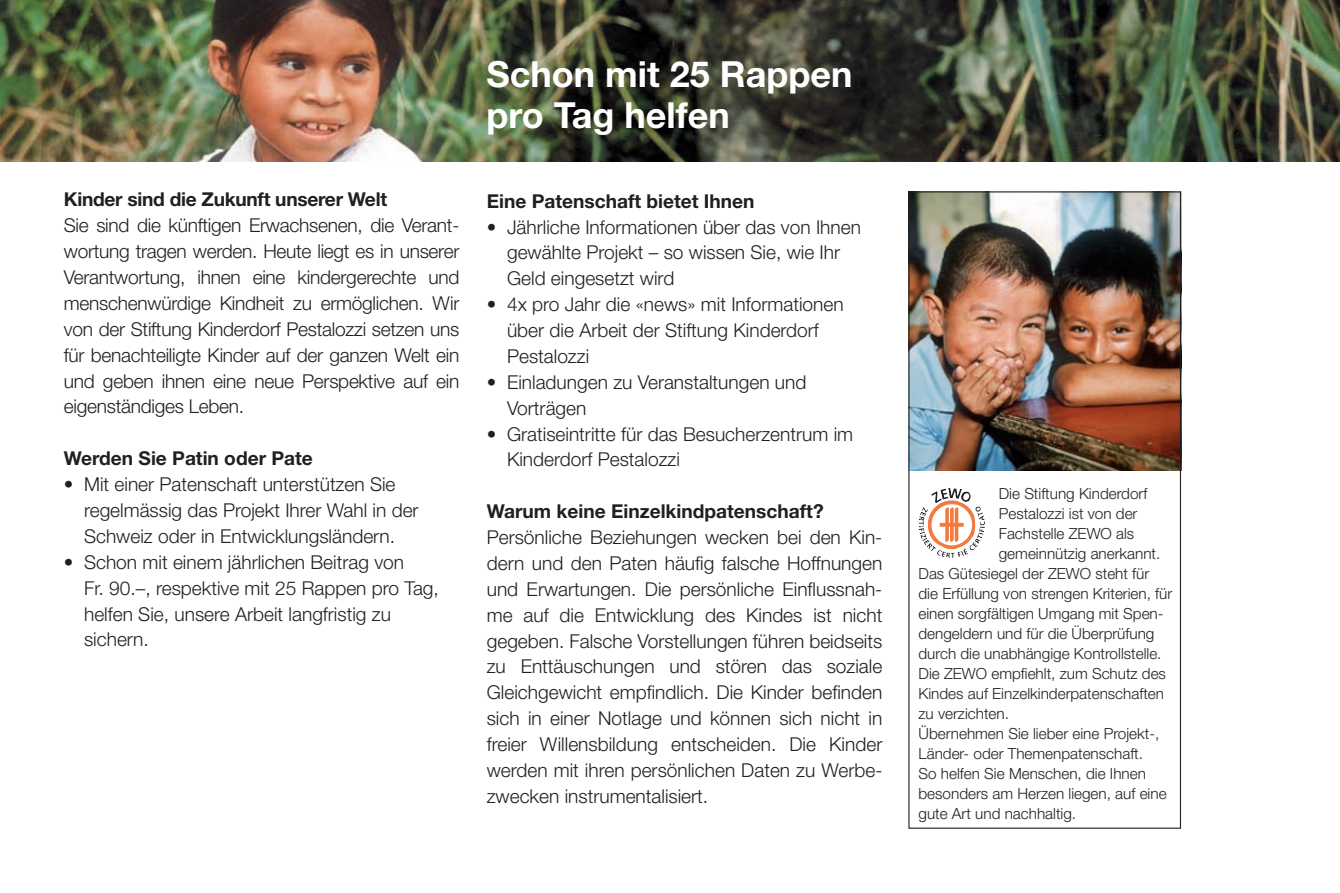
<style>
.page{position:relative;width:1340px;height:893px;background:#fff}
.page>*{position:absolute;margin:0;border:0;box-sizing:border-box;transform-origin:0 0}
.t1{font:700 36px/40.5px "Helvetica Neue";color:#fff}
.t2{font:300 19.12px/25.9px "Helvetica Neue";color:#231f20}
.t3{font:700 19.12px "Helvetica Neue";color:#231f20}
.t4{font:300 15.3px "Helvetica Neue";color:#231f20}
</style>
<div class="page">
<img style="left:0;top:0;width:1339px;height:162px">
<svg style="left:918px;top:488px;width:66px;height:61px"></svg>
<img style="left:910px;top:193px;width:268px;height:278px">
<div style="left:908px;top:191px;width:272px;height:638px;border:1px solid #231f20"></div>
<p class="t3" style="left:64px;top:188px;width:325px">Kinder sind die Zukunft unserer Welt</p>
<p class="t2" style="left:64px;top:212px;width:397px;text-align:justify">Sie sind die künftigen Erwachsenen, die Verant&shy;wortung tragen werden. Heute liegt es in unserer Verantwortung, ihnen eine kindergerechte und menschenwürdige Kindheit zu ermöglichen. Wir von der Stiftung Kinderdorf Pestalozzi setzen uns für benachteiligte Kinder auf der ganzen Welt ein und geben ihnen eine neue Perspektive auf ein eigenständiges Leben.</p>
<p class="t3" style="left:64px;top:447px;width:250px">Werden Sie Patin oder Pate</p>
<p class="t2" style="left:84px;top:471px;width:336px;text-indent:-20px">• Mit einer Patenschaft unterstützen Sie regelmässig das Projekt Ihrer Wahl in der<br>Schweiz oder in Entwicklungsländern.</p>
<p class="t2" style="left:84px;top:549px;width:356px;text-indent:-20px">• Schon mit einem jährlichen Beitrag von<br>Fr. 90.–, respektive mit 25 Rappen pro Tag, helfen Sie, unsere Arbeit langfristig zu sichern.</p>
<h1 class="t1" style="left:486px;top:53px;width:368px">Schon mit 25 Rappen pro Tag helfen</h1>
<p class="t3" style="left:487px;top:189px;width:269px">Eine Patenschaft bietet Ihnen</p>
<p class="t2" style="left:507px;top:213px;width:355px;text-indent:-20px">• Jährliche Informationen über das von Ihnen gewählte Projekt – so wissen Sie, wie Ihr<br>Geld eingesetzt wird</p>
<p class="t2" style="left:507px;top:291px;width:338px;text-indent:-20px">• 4x pro Jahr die «news» mit Informationen über die Arbeit der Stiftung Kinderdorf<br>Pestalozzi</p>
<p class="t2" style="left:507px;top:369px;width:301px;text-indent:-20px">• Einladungen zu Veranstaltungen und<br>Vorträgen</p>
<p class="t2" style="left:507px;top:420px;width:348px;text-indent:-20px">• Gratiseintritte für das Besucherzentrum im<br>Kinderdorf Pestalozzi</p>
<p class="t3" style="left:487px;top:499px;width:338px">Warum keine Einzelkindpatenschaft?</p>
<p class="t2" style="left:487px;top:524px;width:397px;text-align:justify">Persönliche Beziehungen wecken bei den Kin&shy;dern und den Paten häufig falsche Hoffnungen und Erwartungen. Die persönliche Einflussnah&shy;me auf die Entwicklung des Kindes ist nicht gegeben. Falsche Vorstellungen führen beidseits zu Enttäuschungen und stören das soziale Gleichgewicht empfindlich. Die Kinder befinden sich in einer Notlage und können sich nicht in freier Willensbildung entscheiden. Die Kinder werden mit ihren persönlichen Daten zu Werbe&shy;zwecken instrumentalisiert.</p>
<p class="t4" style="left:998px;top:484px;width:150px">Die Stiftung Kinderdorf</p>
<p class="t4" style="left:998px;top:504px;width:140px">Pestalozzi ist von der</p>
<p class="t4" style="left:998px;top:524px;width:137px">Fachstelle ZEWO als</p>
<p class="t4" style="left:998px;top:544px;width:163px">gemeinnützig anerkannt.</p>
<p class="t4" style="left:918px;top:564px;width:232px">Das Gütesiegel der ZEWO steht für</p>
<p class="t4" style="left:918px;top:584px;width:255px">die Erfüllung von strengen Kriterien, für</p>
<p class="t4" style="left:918px;top:604px;width:245px">einen sorgfältigen Umgang mit Spen-</p>
<p class="t4" style="left:918px;top:624px;width:237px">dengeldern und für die Überprüfung</p>
<p class="t4" style="left:918px;top:644px;width:244px">durch die unabhängige Kontrollstelle.</p>
<p class="t4" style="left:918px;top:664px;width:249px">Die ZEWO empfiehlt, zum Schutz des</p>
<p class="t4" style="left:918px;top:684px;width:247px">Kindes auf Einzelkinderpatenschaften</p>
<p class="t4" style="left:918px;top:704px;width:92px">zu verzichten.</p>
<p class="t4" style="left:918px;top:724px;width:242px">Übernehmen Sie lieber eine Projekt-,</p>
<p class="t4" style="left:918px;top:744px;width:226px">Länder- oder Themenpatenschaft.</p>
<p class="t4" style="left:918px;top:764px;width:229px">So helfen Sie Menschen, die Ihnen</p>
<p class="t4" style="left:918px;top:784px;width:249px">besonders am Herzen liegen, auf eine</p>
<p class="t4" style="left:918px;top:804px;width:159px">gute Art und nachhaltig.</p>
</div>
